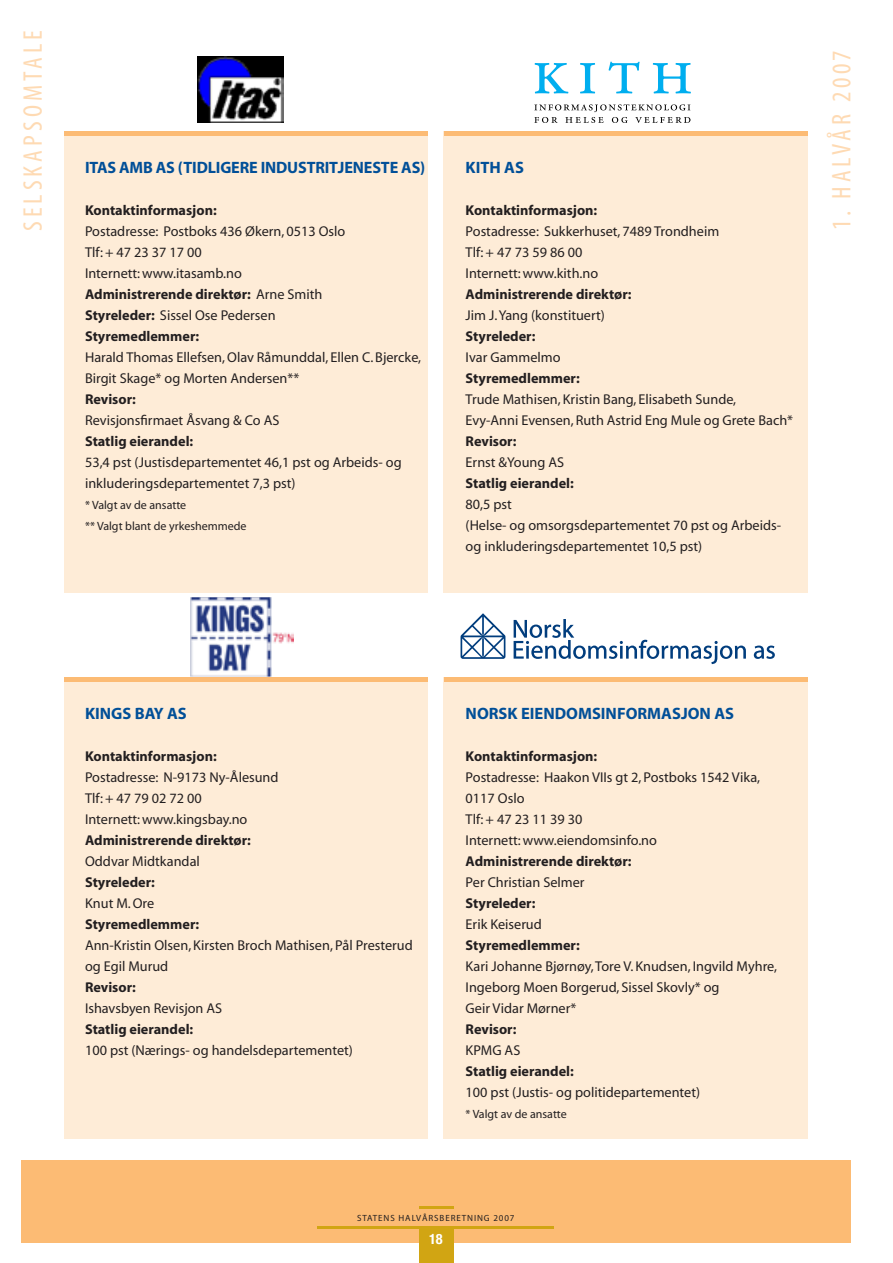
<style>
.page{position:relative;width:893px;height:1263px;background:#fff}
.page>*{position:absolute;margin:0;border:0;box-sizing:border-box;transform-origin:0 0}
.t1{font:condensed 27px "Myriad Pro";letter-spacing:.15em;color:#fedab3}
.t2{font:700 16.5px "Myriad";color:#014f98}
.t3{font:14.25px/21px "Myriad";color:#231f20}
.t4{font:700 14.25px "Myriad";color:#231f20}
.t5{font:700 condensed 14.25px "Helvetica Neue";color:#fff}
.t6{font:12px/21px "Myriad";color:#231f20}
.t7{font:9px "Myriad";letter-spacing:.1em;color:#231f20}
.s1{font-weight:700}
</style>
<div class="page">
<div style="left:64px;top:132px;width:363px;height:461px;background:#feecd7"></div>
<div style="left:444px;top:132px;width:364px;height:461px;background:#feecd7"></div>
<div style="left:64px;top:678px;width:363px;height:461px;background:#feecd7"></div>
<div style="left:444px;top:678px;width:364px;height:461px;background:#feecd7"></div>
<div style="left:21px;top:1160px;width:829px;height:82px;background:#fcbb74"></div>
<div style="left:419px;top:1227px;width:34px;height:36px;background:#d1a513"></div>
<hr style="left:419px;top:1207px;width:34px;height:2px;background:#d1a513">
<hr style="left:317px;top:1226px;width:237px;height:2px;background:#d1a513">
<hr style="left:64px;top:131px;width:363px;height:4px;background:#fcbb74">
<hr style="left:444px;top:131px;width:364px;height:4px;background:#fcbb74">
<hr style="left:64px;top:677px;width:363px;height:4px;background:#fcbb74">
<hr style="left:444px;top:677px;width:364px;height:4px;background:#fcbb74">
<svg style="left:514px;top:619px;width:261px;height:45px"></svg>
<svg style="left:461px;top:613px;width:44px;height:46px"></svg>
<svg style="left:534px;top:63px;width:35px;height:30px"></svg>
<svg style="left:580px;top:63px;width:15px;height:30px"></svg>
<svg style="left:609px;top:62px;width:31px;height:31px"></svg>
<svg style="left:653px;top:63px;width:38px;height:30px"></svg>
<svg style="left:534px;top:104px;width:156px;height:19px"></svg>
<img style="left:198px;top:57px;width:86px;height:65px">
<img style="left:191px;top:597px;width:102px;height:80px">
<h1 class="t1" style="left:17px;top:231px;width:200px;rotate:-90deg">SELSKAPSOMTALE</h1>
<p class="t2" style="left:85px;top:158px;width:342px">Itas amb AS (tidligere Industritjeneste AS)</p>
<p class="t4" style="left:85px;top:202px;width:133px">Kontaktinformasjon:</p>
<p class="t3" style="left:85px;top:221px;width:262px">Postadresse: Postboks 436 Økern, 0513 Oslo<br>Tlf: + 47 23 37 17 00<br>Internett: www.itasamb.no<br><span class="s1">Administrerende direktør:</span> Arne Smith<br><span class="s1">Styreleder:</span> Sissel Ose Pedersen<br><span class="s1">Styremedlemmer:</span></p>
<p class="t3" style="left:85px;top:347px;width:338px">Harald Thomas Ellefsen, Olav Råmunddal, Ellen C. Bjercke,<br>Birgit Skage* og Morten Andersen**</p>
<p class="t4" style="left:85px;top:391px;width:52px">Revisor:</p>
<p class="t3" style="left:85px;top:410px;width:196px">Revisjonsfirmaet Åsvang &amp; Co AS</p>
<p class="t4" style="left:85px;top:433px;width:110px">Statlig eierandel:</p>
<p class="t3" style="left:85px;top:452px;width:318px">53,4 pst (Justisdepartementet 46,1 pst og Arbeids- og inkluderingsdepartementet 7,3 pst)</p>
<p class="t6" style="left:85px;top:495px;width:163px">* Valgt av de ansatte<br>** Valgt blant de yrkeshemmede</p>
<p class="t2" style="left:466px;top:158px;width:10px">KITH</p>
<p class="t2" style="left:504px;top:158px;width:21px">AS</p>
<p class="t4" style="left:466px;top:202px;width:133px">Kontaktinformasjon:</p>
<p class="t3" style="left:466px;top:221px;width:255px">Postadresse: Sukkerhuset, 7489 Trondheim<br>Tlf: + 47 73 59 86 00<br>Internett: www.kith.no</p>
<p class="t4" style="left:466px;top:286px;width:167px">Administrerende direktør:</p>
<p class="t3" style="left:466px;top:305px;width:141px">Jim J. Yang (konstituert)</p>
<p class="t4" style="left:466px;top:328px;width:71px">Styreleder:</p>
<p class="t3" style="left:466px;top:347px;width:96px">Ivar Gammelmo</p>
<p class="t4" style="left:466px;top:370px;width:116px">Styremedlemmer:</p>
<p class="t3" style="left:466px;top:389px;width:329px">Trude Mathisen, Kristin Bang, Elisabeth Sunde,<br>Evy-Anni Evensen, Ruth Astrid Eng Mule og Grete Bach*</p>
<p class="t4" style="left:466px;top:433px;width:52px">Revisor:</p>
<p class="t3" style="left:466px;top:452px;width:100px">Ernst &amp;Young AS</p>
<p class="t4" style="left:466px;top:475px;width:110px">Statlig eierandel:</p>
<p class="t3" style="left:466px;top:494px;width:317px">80,5 pst<br>(Helse- og omsorgsdepartementet 70 pst og Arbeids&shy;og inkluderingsdepartementet 10,5 pst)</p>
<h1 class="t1" style="left:825px;top:230px;width:181px;rotate:-90deg">1. HALVÅR 2007</h1>
<p class="t2" style="left:85px;top:704px;width:103px">Kings Bay AS</p>
<p class="t4" style="left:85px;top:748px;width:133px">Kontaktinformasjon:</p>
<p class="t3" style="left:85px;top:767px;width:195px">Postadresse: N-9173 Ny-Ålesund<br>Tlf: + 47 79 02 72 00<br>Internett: www.kingsbay.no</p>
<p class="t4" style="left:85px;top:832px;width:167px">Administrerende direktør:</p>
<p class="t3" style="left:85px;top:851px;width:116px">Oddvar Midtkandal</p>
<p class="t4" style="left:85px;top:874px;width:71px">Styreleder:</p>
<p class="t3" style="left:85px;top:893px;width:71px">Knut M. Ore</p>
<p class="t4" style="left:85px;top:916px;width:116px">Styremedlemmer:</p>
<p class="t3" style="left:85px;top:935px;width:329px">Ann-Kristin Olsen, Kirsten Broch Mathisen, Pål Presterud og Egil Murud</p>
<p class="t4" style="left:85px;top:979px;width:52px">Revisor:</p>
<p class="t3" style="left:85px;top:998px;width:139px">Ishavsbyen Revisjon AS</p>
<p class="t4" style="left:85px;top:1021px;width:110px">Statlig eierandel:</p>
<p class="t3" style="left:85px;top:1040px;width:269px">100 pst (Nærings- og handelsdepartementet)</p>
<p class="t2" style="left:466px;top:704px;width:270px">Norsk Eiendomsinformasjon AS</p>
<p class="t4" style="left:466px;top:748px;width:133px">Kontaktinformasjon:</p>
<p class="t3" style="left:466px;top:767px;width:296px">Postadresse: Haakon VIIs gt 2, Postboks 1542 Vika,<br>0117 Oslo<br>Tlf: + 47 23 11 39 30<br>Internett: www.eiendomsinfo.no</p>
<p class="t4" style="left:466px;top:853px;width:167px">Administrerende direktør:</p>
<p class="t3" style="left:466px;top:872px;width:120px">Per Christian Selmer</p>
<p class="t4" style="left:466px;top:895px;width:71px">Styreleder:</p>
<p class="t3" style="left:466px;top:914px;width:78px">Erik Keiserud</p>
<p class="t4" style="left:466px;top:937px;width:116px">Styremedlemmer:</p>
<p class="t3" style="left:466px;top:956px;width:313px">Kari Johanne Bjørnøy, Tore V. Knudsen, Ingvild Myhre,<br>Ingeborg Moen Borgerud, Sissel Skovly* og<br>Geir Vidar Mørner*</p>
<p class="t4" style="left:466px;top:1021px;width:52px">Revisor:</p>
<p class="t3" style="left:466px;top:1040px;width:56px">KPMG AS</p>
<p class="t4" style="left:466px;top:1063px;width:110px">Statlig eierandel:</p>
<p class="t3" style="left:466px;top:1082px;width:236px">100 pst (Justis- og politidepartementet)</p>
<p class="t6" style="left:466px;top:1104px;width:103px">* Valgt av de ansatte</p>
<p class="t7" style="left:357px;top:1213px;width:159px">STATENS HALVÅRSBERETNING 2007</p>
<p class="t5" style="left:429px;top:1230px;width:15px">18</p>
</div>
